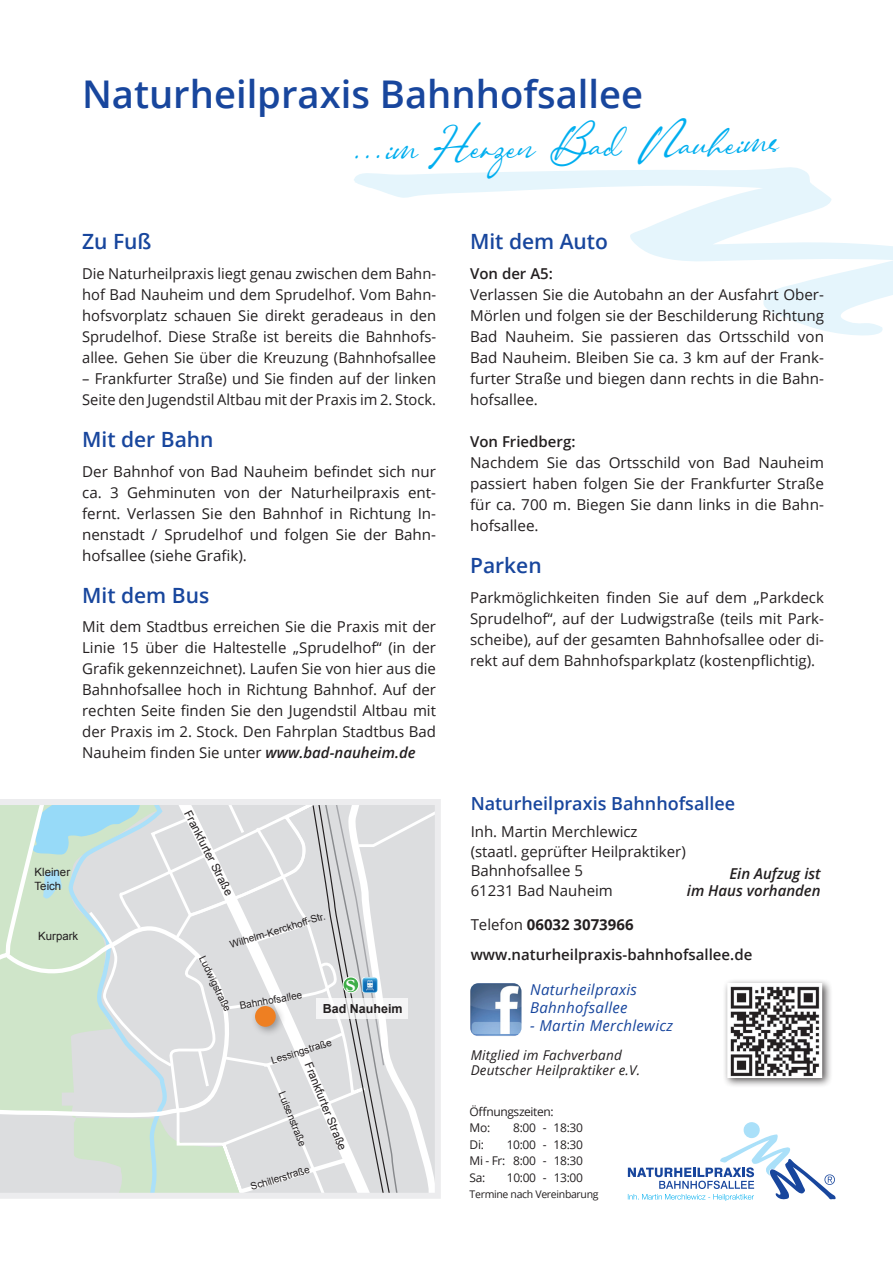
<style>
.page{position:relative;width:893px;height:1263px;background:#fff}
.page>*{position:absolute;margin:0;border:0;box-sizing:border-box;transform-origin:0 0}
.t1{font:600 38.25px "Open Sans";color:#18469d}
.t2{font:32.1px "Corinthiago";color:#00aeef}
.t3{font:600 21px "Open Sans";color:#18469d}
.t4{font:600 18px "Open Sans";color:#18469d}
.t5{font:700 17.1px "Athelas";color:#fff;scale:1.13 1}
.t6{font:15px/21px "Open Sans";color:#231f20;text-align:justify}
.t7{font:600 15px/30px "Open Sans";color:#231f20}
.t8{font:italic 15px/18px "Open Sans";letter-spacing:.02em;color:#18469d}
.t9{font:italic 600 15px/16.5px "Open Sans";color:#231f20;text-align:right}
.t10{font:italic 13.5px/15px "Open Sans";letter-spacing:.015em;color:#231f20}
.t11{font:700 12.45px "Arial";color:#231f20}
.t12{font:12px/16.5px "Open Sans";letter-spacing:-.03em;color:#231f20}
.t13{font:11.4px/13.6px "Arial";color:#231f20}
.t14{font:10.5px "Open Sans";letter-spacing:-.03em;color:#231f20}
.t15{font:10.05px "Arial";color:#231f20}
.s1{font-weight:600;font-style:italic}
.s2{font-weight:400}
.s3{font-weight:700}
</style>
<div class="page">
<svg style="left:354px;top:167px;width:539px;height:169px"></svg>
<svg style="left:0;top:799px;width:441px;height:400px;background:#dae1de"></svg>
<svg style="left:316px;top:998px;width:92px;height:20px;fill:#f5f5f6"></svg>
<div style="left:251px;top:1002px;width:35px;height:35px;background:#231f20;opacity:.4"></div>
<div style="left:255px;top:1006px;width:21px;height:21px;background:#ee7f22;border-radius:50%"></div>
<img style="left:362px;top:977px;width:16px;height:16px">
<img style="left:470px;top:983px;width:51px;height:53px">
<div style="left:722px;top:978px;width:110px;height:110px;background:#231f20;opacity:.75"></div>
<svg style="left:726px;top:982px;width:97px;height:97px"></svg>
<svg style="left:628px;top:1122px;width:208px;height:79px"></svg>
<h1 class="t1" style="left:82px;top:68px;width:563px">Naturheilpraxis Bahnhofsallee</h1>
<h2 class="t2" style="left:354px;top:129px;width:426px;rotate:-1deg">…im Herzen Bad Nauheims</h2>
<h3 class="t3" style="left:82px;top:227px;width:71px">Zu Fuß</h3>
<p class="t6" style="left:82px;top:263px;width:355px">Die Naturheilpraxis liegt genau zwischen dem Bahn&shy;hof Bad Nauheim und dem Sprudelhof. Vom Bahn&shy;hofsvorplatz schauen Sie direkt geradeaus in den Sprudelhof. Diese Straße ist bereits die Bahnhofs&shy;allee. Gehen Sie über die Kreuzung (Bahnhofsallee</p>
<p class="t6" style="left:82px;top:368px;width:355px">– Frankfurter Straße) und Sie finden auf der linken<br>Seite den Jugendstil Altbau mit der Praxis im 2. Stock.</p>
<h3 class="t3" style="left:82px;top:425px;width:133px">Mit der Bahn</h3>
<p class="t6" style="left:82px;top:460px;width:355px">Der Bahnhof von Bad Nauheim befindet sich nur ca. 3 Gehminuten von der Naturheilpraxis ent&shy;fernt. Verlassen Sie den Bahnhof in Richtung In&shy;nenstadt / Sprudelhof und folgen Sie der Bahn&shy;hofsallee (siehe Grafik).</p>
<h3 class="t3" style="left:82px;top:580px;width:129px">Mit dem Bus</h3>
<p class="t6" style="left:82px;top:616px;width:355px">Mit dem Stadtbus erreichen Sie die Praxis mit der Linie 15 über die Haltestelle „Sprudelhof“ (in der Grafik gekennzeichnet). Laufen Sie von hier aus die Bahnhofsallee hoch in Richtung Bahnhof. Auf der rechten Seite finden Sie den Jugendstil Altbau mit der Praxis im 2. Stock. Den Fahrplan Stadtbus Bad Nauheim finden Sie unter <span class="s1">www.bad-nauheim.de</span></p>
<p class="t13" style="left:35px;top:865px;width:37px">Kleiner<br>Teich</p>
<p class="t13" style="left:193px;top:808px;width:95px;rotate:63deg">Frankfurter Straße</p>
<p class="t13" style="left:38px;top:929px;width:41px">Kurpark</p>
<p class="t15" style="left:228px;top:938px;width:101px;rotate:-17deg">Wilhelm-Kerckhoff-Str.</p>
<p class="t15" style="left:208px;top:954px;width:61px;rotate:64deg">Ludwigstraße</p>
<p class="t5" style="left:346px;top:971px;width:11px">S</p>
<p class="t15" style="left:239px;top:999px;width:65px;rotate:-10deg">Bahnhofsallee</p>
<p class="t15" style="left:269px;top:1054px;width:64px;rotate:-17deg">Lessingstraße</p>
<p class="t11" style="left:323px;top:1001px;width:81px">Bad Nauheim</p>
<p class="t13" style="left:314px;top:1060px;width:95px;rotate:68deg">Frankfurter Straße</p>
<p class="t15" style="left:249px;top:1180px;width:63px;rotate:-17deg">Schillerstraße</p>
<p class="t15" style="left:288px;top:1089px;width:59px;rotate:68deg">Luisenstraße</p>
<h3 class="t3" style="left:470px;top:227px;width:139px">Mit dem Auto</h3>
<p class="t7" style="left:470px;top:258px;width:84px">Von der A5:</p>
<p class="t6" style="left:470px;top:284px;width:355px">Verlassen Sie die Autobahn an der Ausfahrt Ober-Mörlen und folgen sie der Beschilderung Richtung Bad Nauheim. Sie passieren das Ortsschild von Bad Nauheim. Bleiben Sie ca. 3 km auf der Frank&shy;furter Straße und biegen dann rechts in die Bahn&shy;hofsallee.</p>
<p class="t7" style="left:470px;top:426px;width:107px">Von Friedberg:</p>
<p class="t6" style="left:470px;top:452px;width:355px">Nachdem Sie das Ortsschild von Bad Nauheim passiert haben folgen Sie der Frankfurter Straße für ca. 700 m. Biegen Sie dann links in die Bahn&shy;hofsallee.</p>
<h3 class="t3" style="left:470px;top:551px;width:73px">Parken</h3>
<p class="t6" style="left:470px;top:586px;width:355px">Parkmöglichkeiten finden Sie auf dem „Parkdeck Sprudelhof“, auf der Ludwigstraße (teils mit Park&shy;scheibe), auf der gesamten Bahnhofsallee oder di&shy;rekt auf dem Bahnhofsparkplatz (kostenpflichtig).</p>
<p class="t4" style="left:471px;top:791px;width:266px">Naturheilpraxis Bahnhofsallee</p>
<p class="t6" style="left:471px;top:822px;width:217px;line-height:19.5px;text-align:left">Inh. Martin Merchlewicz (staatl. geprüfter Heilpraktiker)<br>Bahnhofsallee 5<br>61231 Bad Nauheim</p>
<p class="t7" style="left:471px;top:910px;width:283px"><span class="s2">Telefon</span> <span class="s3">06032 3073966 </span>www.naturheilpraxis-bahnhofsallee.de</p>
<p class="t9" style="left:687px;top:865px;width:135px">Ein Aufzug ist<br>im Haus vorhanden</p>
<p class="t8" style="left:530px;top:980px;width:108px">Naturheilpraxis<br>Bahnhofsallee</p>
<p class="t8" style="left:530px;top:1016px;width:144px">- Martin Merchlewicz</p>
<p class="t10" style="left:471px;top:1047px;width:171px">Mitglied im Fachverband<br>Deutscher Heilpraktiker e.V.</p>
<p class="t12" style="left:470px;top:1103px;width:86px">Öffnungszeiten:<br>Mo:</p>
<p class="t12" style="left:513px;top:1119px;width:71px">8:00 - 18:30</p>
<p class="t12" style="left:470px;top:1136px;width:16px">Di:</p>
<p class="t12" style="left:470px;top:1136px;width:115px;text-align:justify;text-indent:37px">10:00 - 18:30<br>Mi - Fr: 8:00 - 18:30<br>Sa:</p>
<p class="t12" style="left:507px;top:1169px;width:78px">10:00 - 13:00</p>
<p class="t14" style="left:470px;top:1187px;width:130px">Termine nach Vereinbarung</p>
</div>
